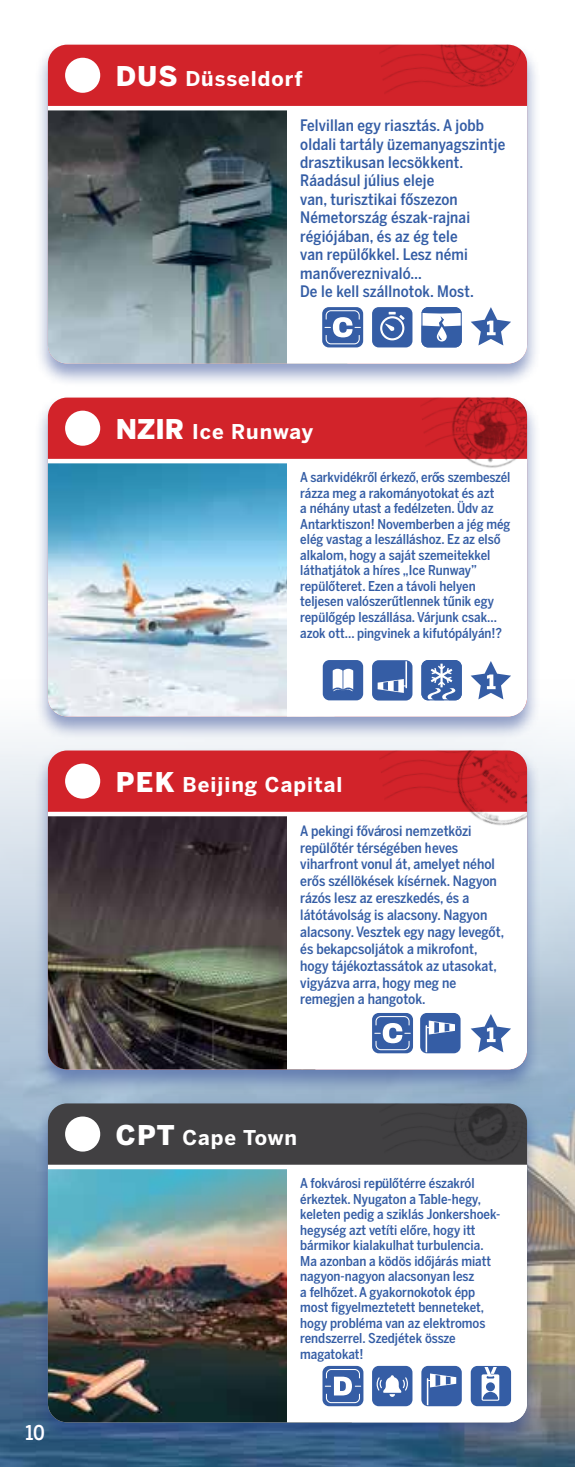
<style>
.page{position:relative;width:575px;height:1467px;background:#fff}
.page>*{position:absolute;margin:0;border:0;box-sizing:border-box;transform-origin:0 0}
.t1{font:700 20.25px "Benton Sans";letter-spacing:.05em;color:#fff}
.t2{font:500 20.25px "Benton Sans Condensed";color:#fff}
.t3{font:500 15.75px/18.4px "Benton Sans Condensed";letter-spacing:.01em;color:#345da5}
.t4{font:500 14.17px/16.9px "Benton Sans Condensed";color:#345da5}
.t5{font:500 13.5px/15.5px "Benton Sans Condensed";color:#345da5}
.s1{font-weight:900;font-size:27px}
</style>
<div class="page">
<img style="left:0;top:733px;width:574px;height:734px">
<div style="left:34px;top:394px;width:506px;height:347px;background:#25408f;opacity:.5"></div>
<hr style="left:48px;top:459px;width:478px;height:4px;background:#fff">
<div style="left:65px;top:411px;width:35px;height:35px;background:#fff;border-radius:50%"></div>
<div style="left:97px;top:398px;width:429px;height:61px;background:#d2232a"></div>
<img style="left:48px;top:463px;width:239px;height:253px">
<div style="left:287px;top:459px;width:235px;height:257px;background:#fff"></div>
<svg style="left:470px;top:661px;width:40px;height:38px"></svg>
<svg style="left:372px;top:660px;width:40px;height:41px;background:#597ab5"></svg>
<svg style="left:421px;top:660px;width:40px;height:40px;background:#5c7db7"></svg>
<svg style="left:322px;top:660px;width:41px;height:40px"></svg>
<img style="left:418px;top:398px;width:108px;height:85px">
<img style="left:438px;top:398px;width:88px;height:83px">
<div style="left:34px;top:41px;width:506px;height:347px;background:#25408f;opacity:.5"></div>
<hr style="left:48px;top:106px;width:478px;height:4px;background:#fff">
<div style="left:65px;top:58px;width:35px;height:35px;background:#fff;border-radius:50%"></div>
<img style="left:48px;top:110px;width:239px;height:254px">
<div style="left:97px;top:45px;width:429px;height:61px;background:#d2232a"></div>
<div style="left:287px;top:106px;width:239px;height:258px;background:#fff"></div>
<img style="left:377px;top:45px;width:129px;height:61px">
<img style="left:426px;top:45px;width:100px;height:53px">
<svg style="left:421px;top:307px;width:41px;height:40px"></svg>
<svg style="left:471px;top:307px;width:39px;height:38px"></svg>
<svg style="left:372px;top:307px;width:40px;height:40px;background:#5375b2"></svg>
<svg style="left:322px;top:307px;width:41px;height:40px;background:#6684ba"></svg>
<div style="left:34px;top:1100px;width:506px;height:347px;background:#25408f;opacity:.5"></div>
<hr style="left:48px;top:1165px;width:478px;height:4px;background:#fff">
<div style="left:65px;top:1116px;width:35px;height:36px;background:#fff;border-radius:50%"></div>
<img style="left:48px;top:1169px;width:239px;height:253px">
<div style="left:97px;top:1103px;width:429px;height:62px;background:#414042"></div>
<div style="left:287px;top:1165px;width:239px;height:257px;background:#fff"></div>
<img style="left:377px;top:1103px;width:66px;height:62px">
<svg style="left:322px;top:1366px;width:41px;height:40px"></svg>
<svg style="left:372px;top:1366px;width:40px;height:40px;background:#5c7cb6"></svg>
<svg style="left:421px;top:1366px;width:40px;height:40px;background:#5778b4"></svg>
<svg style="left:470px;top:1366px;width:40px;height:40px"></svg>
<img style="left:443px;top:1103px;width:83px;height:62px">
<div style="left:34px;top:747px;width:506px;height:347px;background:#25408f;opacity:.5"></div>
<hr style="left:48px;top:812px;width:478px;height:4px;background:#fff">
<div style="left:65px;top:764px;width:35px;height:35px;background:#fff;border-radius:50%"></div>
<img style="left:48px;top:816px;width:239px;height:253px">
<div style="left:97px;top:750px;width:429px;height:62px;background:#d2232a"></div>
<div style="left:287px;top:812px;width:235px;height:257px;background:#fff"></div>
<img style="left:377px;top:750px;width:52px;height:62px">
<svg style="left:470px;top:1014px;width:40px;height:38px"></svg>
<svg style="left:420px;top:1013px;width:40px;height:40px;background:#5678b3"></svg>
<img style="left:429px;top:750px;width:97px;height:103px">
<svg style="left:372px;top:1013px;width:40px;height:40px"></svg>
<h1 class="t2" style="left:25px;top:1420px;width:21px">10</h1>
<h1 class="t1" style="left:116px;top:66px;width:188px"><span class="s1">DUS</span> Düsseldorf</h1>
<p class="t3" style="left:300px;top:116px;width:206px">Felvillan egy riasztás. A jobb oldali tartály üzemanyagszintje drasztikusan lecsökkent.<br>Ráadásul július eleje<br>van, turisztikai főszezon<br>Németország észak-rajnai régiójában, és az ég tele<br>van repülőkkel. Lesz némi manővereznivaló…<br>De le kell szállnotok. Most.</p>
<h1 class="t1" style="left:116px;top:419px;width:199px"><span class="s1">NZIR</span> Ice Runway</h1>
<p class="t5" style="left:300px;top:470px;width:211px">A sarkvidékről érkező, erős szembeszél rázza meg a rakományotokat és azt<br>a néhány utast a fedélzeten. Üdv az Antarktiszon! Novemberben a jég még elég vastag a leszálláshoz. Ez az első alkalom, hogy a saját szemeitekkel láthatjátok a híres „Ice Runway” repülőteret. Ezen a távoli helyen teljesen valószerűtlennek tűnik egy repülőgép leszállása. Várjunk csak... azok ott... pingvinek a kifutópályán!?</p>
<h1 class="t1" style="left:116px;top:772px;width:228px"><span class="s1">PEK</span> Beijing Capital</h1>
<p class="t4" style="left:300px;top:822px;width:205px">A pekingi fővárosi nemzetközi repülőtér térségében heves viharfront vonul át, amelyet néhol erős széllökések kísérnek. Nagyon rázós lesz az ereszkedés, és a látótávolság is alacsony. Nagyon alacsony. Vesztek egy nagy levegőt, és bekapcsoljátok a mikrofont, hogy tájékoztassátok az utasokat, vigyázva arra, hogy meg ne remegjen a hangotok.</p>
<h1 class="t1" style="left:116px;top:1125px;width:182px"><span class="s1">CPT</span> Cape Town</h1>
<p class="t5" style="left:300px;top:1175px;width:201px">A fokvárosi repülőtérre északról érkeztek. Nyugaton a Table-hegy, keleten pedig a sziklás Jonkershoek&shy;hegység azt vetíti előre, hogy itt bármikor kialakulhat turbulencia.<br>Ma azonban a ködös időjárás miatt nagyon-nagyon alacsonyan lesz<br>a felhőzet. A gyakornokotok épp most figyelmeztetett benneteket, hogy probléma van az elektromos rendszerrel. Szedjétek össze magatokat!</p>
</div>
